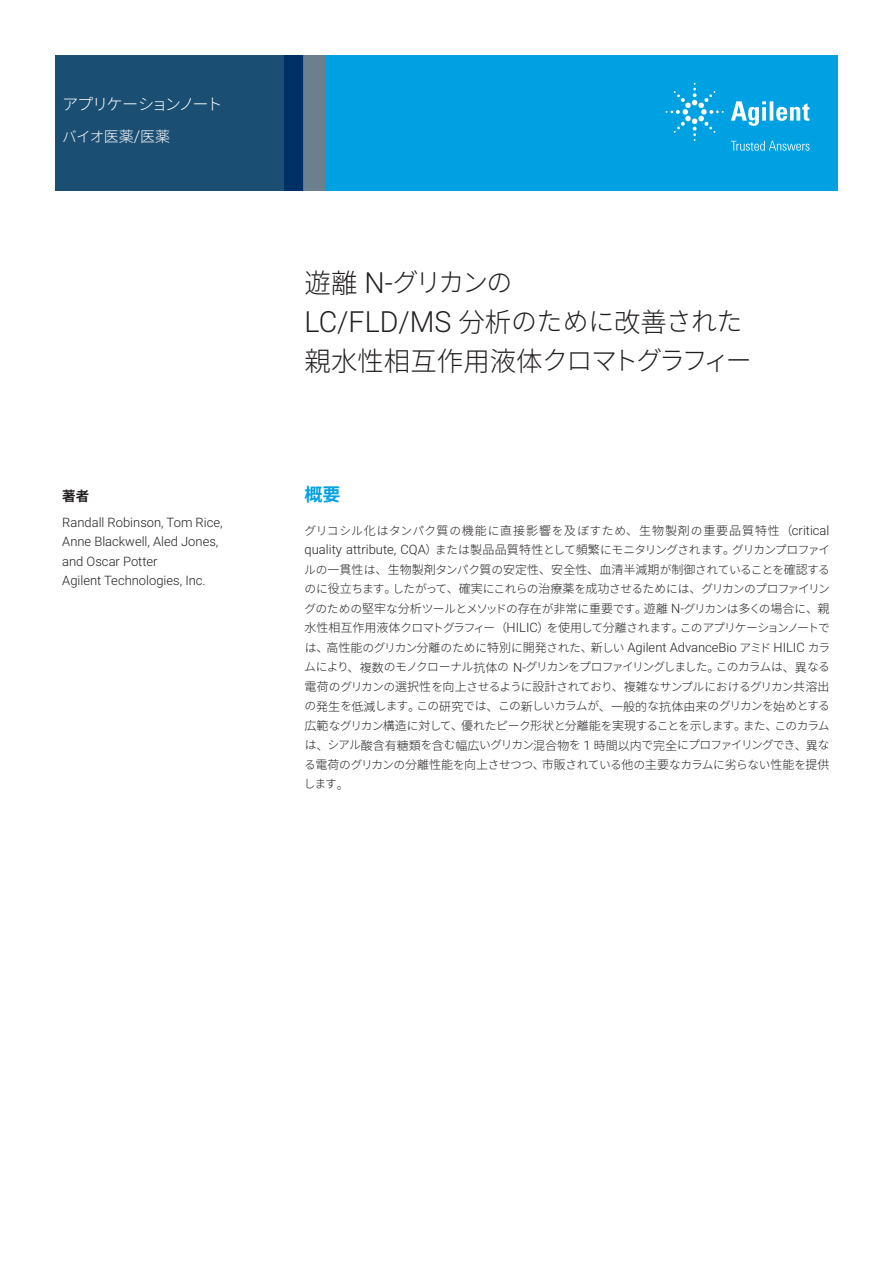
<style>
.page{position:relative;width:893px;height:1263px;background:#fff}
.page>*{position:absolute;margin:0;border:0;box-sizing:border-box;transform-origin:0 0}
.t1{font:300 29.1px "Roboto";color:#231f20}
.t2{font:300 27px "Noto Sans CJ Kjp";color:#231f20}
.t3{font:300 26.4px "Noto Sans CJ Kjp";letter-spacing:-.1em;color:#231f20}
.Header_1{font:700 18px "Noto Sans CJ Kjp";color:#00a1e3}
.Doctype{font:300 16.2px "Noto Sans CJ Kjp";letter-spacing:-.115em;color:#fff}
.Area_Identifier{font:300 15px "Noto Sans CJ Kjp";color:#fff}
.DATA_author_title{font:700 13.5px "Noto Sans CJ Kjp";color:#231f20}
.DATA_author_name___info{font:300 12.9px/19.5px "Roboto";color:#231f20}
.Text{font:300 12.9px "Roboto";color:#231f20}
.Text-2{font:300 12px "Noto Sans CJ Kjp";letter-spacing:.075em;color:#231f20}
.Text-3{font:300 12px "Noto Sans CJ Kjp";letter-spacing:.005em;color:#231f20}
.Text-4{font:300 11.7px/19.5px "Noto Sans CJ Kjp";letter-spacing:-.075em;color:#231f20;text-align:justify}
.s1{font-size:14.7px}
.s2{font-family:"Roboto";font-size:16.2px}
.s3{font-size:27px}
.s4{font-family:"Roboto";font-size:29.1px}
.s5{font-family:"Noto Sans CJ Kjp";font-size:27px}
.s6{font-family:"Noto Sans CJ Kjp";font-size:26.4px}
.s7{font-size:26.4px}
.s8{font-size:11.7px}
.s9{font-family:"Roboto";font-size:12.9px}
.s10{font-size:12px}
.s11{font-family:"Noto Sans CJ Kjp";font-size:11.7px}
.s12{font-family:"Noto Sans CJ Kjp";font-size:12px}
</style>
<div class="page">
<div style="left:284px;top:55px;width:554px;height:135px;background:#00a1e3"></div>
<svg style="left:55px;top:55px;width:249px;height:135px;background:#184b71"></svg>
<div style="left:304px;top:55px;width:21px;height:135px;background:#6b808c"></div>
<svg style="left:731px;top:101px;width:78px;height:25px"></svg>
<svg style="left:666px;top:83px;width:58px;height:58px"></svg>
<svg style="left:731px;top:141px;width:78px;height:10px"></svg>
<p class="Doctype" style="left:62px;top:95px;width:162px">アプリケーションノート</p>
<p class="Area_Identifier" style="left:62px;top:128px;width:110px"><span class="s1">バイオ</span>医薬<span class="s2">/</span>医薬</p>
<p class="DATA_author_title" style="left:62px;top:488px;width:28px">著者</p>
<p class="DATA_author_name___info" style="left:62px;top:512px;width:162px">Randall Robinson, Tom Rice,<br>Anne Blackwell, Aled Jones, and Oscar Potter<br>Agilent Technologies, Inc.</p>
<p class="t3" style="left:305px;top:268px;width:209px"><span class="s3">遊離</span> <span class="s4">N-</span>グリカンの</p>
<p class="t1" style="left:305px;top:301px;width:439px">LC/FLD/MS <span class="s5">分析</span><span class="s6">のために</span><span class="s5">改善</span><span class="s6">された</span></p>
<p class="t2" style="left:305px;top:345px;width:449px">親水性相互作用液体<span class="s7">クロマトグラフィー</span></p>
<p class="Header_1" style="left:305px;top:485px;width:37px">概要</p>
<p class="Text-2" style="left:304px;top:524px;width:526px"><span class="s8">グリコシル</span>化<span class="s8">はタンパク</span>質<span class="s8">の</span>機能<span class="s8">に</span>直接影響<span class="s8">を</span>及<span class="s8">ぼすため</span>、生物製剤<span class="s8">の</span>重要品質特性（<span class="s9">critical</span></p>
<p class="Text-4" style="left:305px;top:541px;width:527px"><span class="s9">quality attribute, CQA</span><span class="s10">）</span>または<span class="s10">製品品質特性</span>として<span class="s10">頻繁</span>にモニタリングされます<span class="s10">。</span>グリカンプロファイ</p>
<p class="Text-3" style="left:304px;top:563px;width:527px"><span class="s8">ルの</span>一貫性<span class="s8">は</span>、生物製剤<span class="s8">タンパク</span>質<span class="s8">の</span>安定性、安全性、血清半減期<span class="s8">が</span>制御<span class="s8">されていることを</span>確認<span class="s8">する</span></p>
<p class="Text-4" style="left:304px;top:580px;width:527px">のに<span class="s10">役立</span>ちます<span class="s10">。</span>したがって<span class="s10">、確実</span>にこれらの<span class="s10">治療薬</span>を<span class="s10">成功</span>させるためには<span class="s10">、</span>グリカンのプロファイリングのための<span class="s10">堅牢</span>な<span class="s10">分析</span>ツールとメソッドの<span class="s10">存在</span>が<span class="s10">非常</span>に<span class="s10">重要</span>です<span class="s10">。遊離</span> <span class="s9">N-</span>グリカンは<span class="s10">多</span>くの<span class="s10">場合</span>に<span class="s10">、親水性相互作用液体</span>クロマトグラフィー<span class="s10">（</span><span class="s9">HILIC</span><span class="s10">）</span>を<span class="s10">使用</span>して<span class="s10">分離</span>されます<span class="s10">。</span>このアプリケーションノートで</p>
<p class="Text" style="left:305px;top:638px;width:527px"><span class="s11">は</span><span class="s12">、高性能</span><span class="s11">のグリカン</span><span class="s12">分離</span><span class="s11">のために</span><span class="s12">特別</span><span class="s11">に</span><span class="s12">開発</span><span class="s11">された</span><span class="s12">、新</span><span class="s11">しい</span> Agilent AdvanceBio <span class="s11">アミド</span> HILIC <span class="s11">カラ</span></p>
<p class="Text-4" style="left:304px;top:658px;width:528px">ムにより<span class="s10">、複数</span>のモノクローナル<span class="s10">抗体</span>の <span class="s9">N-</span>グリカンをプロファイリングしました<span class="s10">。</span>このカラムは<span class="s10">、異</span>なる<span class="s10">電荷</span>のグリカンの<span class="s10">選択性</span>を<span class="s10">向上</span>させるように<span class="s10">設計</span>されており<span class="s10">、複雑</span>なサンプルにおけるグリカン<span class="s10">共溶出</span>の<span class="s10">発生</span>を<span class="s10">低減</span>します<span class="s10">。</span>この<span class="s10">研究</span>では<span class="s10">、</span>この<span class="s10">新</span>しいカラムが<span class="s10">、一般的</span>な<span class="s10">抗体由来</span>のグリカンを<span class="s10">始</span>めとする<span class="s10">広範</span>なグリカン<span class="s10">構造</span>に<span class="s10">対</span>して<span class="s10">、優</span>れたピーク<span class="s10">形状</span>と<span class="s10">分離能</span>を<span class="s10">実現</span>することを<span class="s10">示</span>します<span class="s10">。</span>また<span class="s10">、</span>このカラムは<span class="s10">、</span>シアル<span class="s10">酸含有糖類</span>を<span class="s10">含</span>む<span class="s10">幅広</span>いグリカン<span class="s10">混合物</span>を <span class="s9">1</span> <span class="s10">時間以内</span>で<span class="s10">完全</span>にプロファイリングでき<span class="s10">、異</span>なる<span class="s10">電荷</span>のグリカンの<span class="s10">分離性能</span>を<span class="s10">向上</span>させつつ<span class="s10">、市販</span>されている<span class="s10">他</span>の<span class="s10">主要</span>なカラムに<span class="s10">劣</span>らない<span class="s10">性能</span>を<span class="s10">提供</span>します<span class="s10">。</span></p>
</div>
